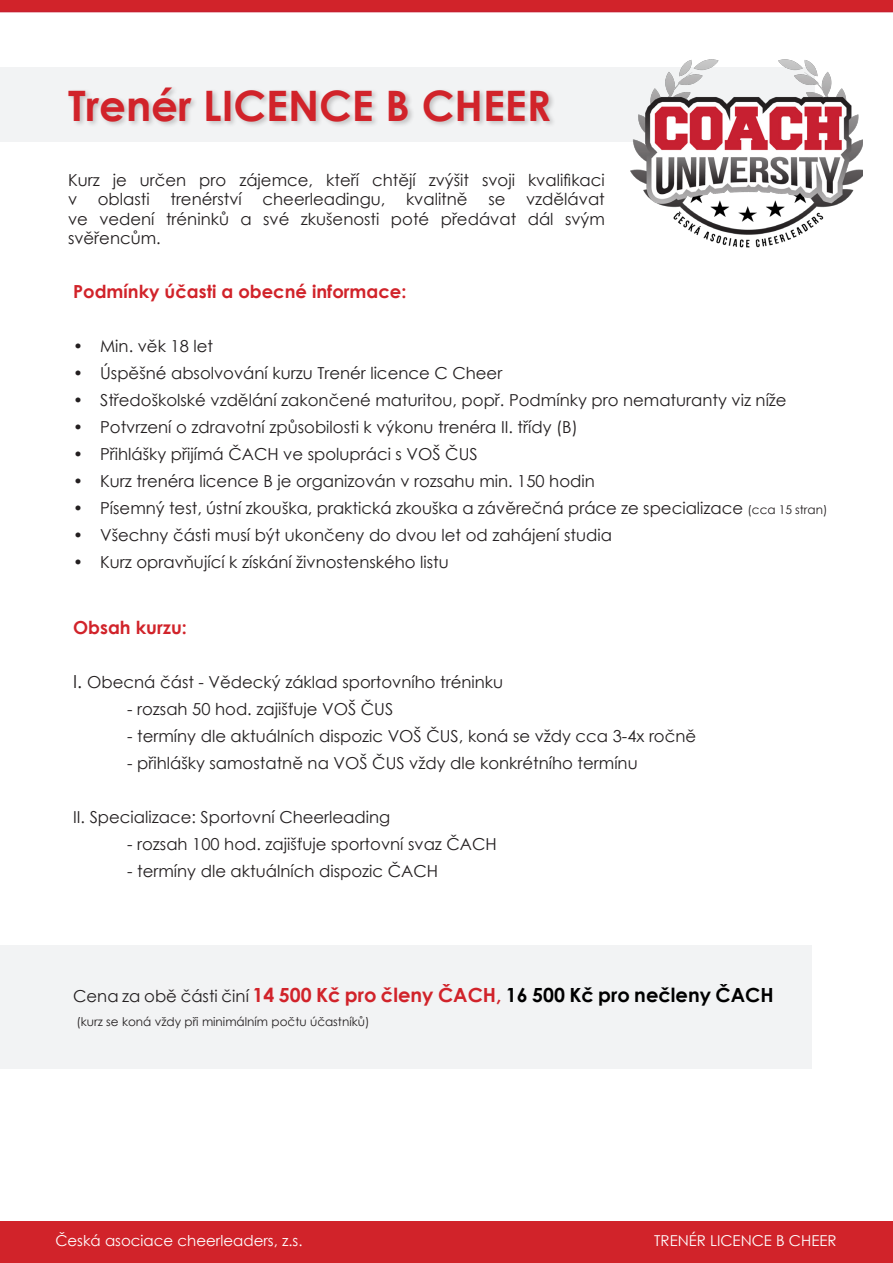
<style>
.page{position:relative;width:893px;height:1263px;background:#fff}
.page>*{position:absolute;margin:0;border:0;box-sizing:border-box;transform-origin:0 0}
.t1{font:700 42px "Century Gothic";color:#d1232a}
.t2{font:700 19.5px "Century Gothic";color:#000}
.t3{font:700 18px "Century Gothic";color:#d1232a}
.t4{font:16.5px/19.5px "Century Gothic";color:#231f20}
.t5{font:15px "Century Gothic";color:#fff}
.t6{font:12px "Century Gothic";color:#231f20}
.s1{font-size:12px}
.s2{font-size:18px}
.s3{font-weight:400;font-size:16.5px;color:#231f20}
.s4{color:#d1232a}
</style>
<div class="page">
<svg style="left:0;top:0;width:893px;height:12px"></svg>
<div style="left:0;top:1222px;width:893px;height:41px;background:#d1232a"></div>
<div style="left:0;top:68px;width:814px;height:74px;background:#f2f3f4"></div>
<img style="left:608px;top:59px;width:255px;height:189px">
<div style="left:0;top:945px;width:811px;height:124px;background:#f2f3f4"></div>
<div style="left:67px;top:86px;width:490px;height:42px;background:#231f20;opacity:.23"></div>
<p class="t1" style="left:68px;top:73px;width:485px">Trenér LICENCE B CHEER</p>
<p class="t4" style="left:68px;top:170px;width:538px">Kurz je určen pro zájemce, kteří chtějí zvýšit svoji kvalifikaci v</p>
<p class="t4" style="left:68px;top:189px;width:538px;text-align:justify;text-indent:458px">vzdělávat ve vedení tréninků a své zkušenosti poté předávat dál svým svěřencům.</p>
<p class="t3" style="left:73px;top:278px;width:335px">Podmínky účasti a obecné informace:</p>
<p class="t4" style="left:73px;top:336px;width:141px">• Min. věk 18 let</p>
<p class="t4" style="left:73px;top:363px;width:431px">• Úspěšné absolvování kurzu Trenér licence C Cheer</p>
<p class="t4" style="left:73px;top:390px;width:715px">• Středoškolské vzdělání zakončené maturitou, popř. Podmínky pro nematuranty viz níže</p>
<p class="t4" style="left:73px;top:417px;width:506px">• Potvrzení o zdravotní způsobilosti k výkonu trenéra II. třídy (B)</p>
<p class="t4" style="left:73px;top:444px;width:406px">• Přihlášky přijímá ČACH ve spolupráci s VOŠ ČUS</p>
<p class="t4" style="left:73px;top:471px;width:523px">• Kurz trenéra licence B je organizován v rozsahu min. 150 hodin</p>
<p class="t4" style="left:73px;top:498px;width:756px">• Písemný test, ústní zkouška, praktická zkouška a závěrečná práce ze specializace <span class="s1">(cca 15 stran)</span></p>
<p class="t4" style="left:73px;top:525px;width:540px">• Všechny části musí být ukončeny do dvou let od zahájení studia</p>
<p class="t4" style="left:73px;top:552px;width:377px">• Kurz opravňující k získání živnostenského listu</p>
<p class="t4" style="left:98px;top:189px;width:53px">oblasti</p>
<p class="t4" style="left:170px;top:189px;width:73px">trenérství</p>
<p class="t4" style="left:263px;top:189px;width:124px">cheerleadingu,</p>
<p class="t4" style="left:406px;top:189px;width:63px">kvalitně</p>
<p class="t4" style="left:488px;top:189px;width:19px">se</p>
<p class="t3" style="left:73px;top:614px;width:115px">Obsah kurzu:</p>
<p class="t4" style="left:73px;top:672px;width:432px"><span class="s2">I.</span> Obecná část - Vědecký základ sportovního tréninku</p>
<p class="t4" style="left:127px;top:699px;width:268px">- rozsah 50 hod. zajišťuje VOŠ ČUS</p>
<p class="t4" style="left:127px;top:726px;width:571px">- termíny dle aktuálních dispozic VOŠ ČUS, koná se vždy cca 3-4x ročně</p>
<p class="t4" style="left:127px;top:753px;width:512px">- přihlášky samostatně na VOŠ ČUS vždy dle konkrétního termínu</p>
<p class="t4" style="left:73px;top:807px;width:319px">II. Specializace: Sportovní Cheerleading</p>
<p class="t4" style="left:127px;top:834px;width:371px">- rozsah 100 hod. zajišťuje sportovní svaz ČACH</p>
<p class="t4" style="left:127px;top:861px;width:312px">- termíny dle aktuálních dispozic ČACH</p>
<p class="t2" style="left:73px;top:980px;width:702px"><span class="s3">Cena za obě části činí</span> <span class="s4">14 500 Kč pro členy ČACH,</span> 16 500 Kč pro nečleny ČACH</p>
<p class="t6" style="left:76px;top:1013px;width:295px">(kurz se koná vždy při minimálním počtu účastníků)</p>
<p class="t5" style="left:55px;top:1230px;width:249px">Česká asociace cheerleaders, z.s.</p>
<p class="t5" style="left:654px;top:1230px;width:184px">TRENÉR LICENCE B CHEER</p>
</div>
